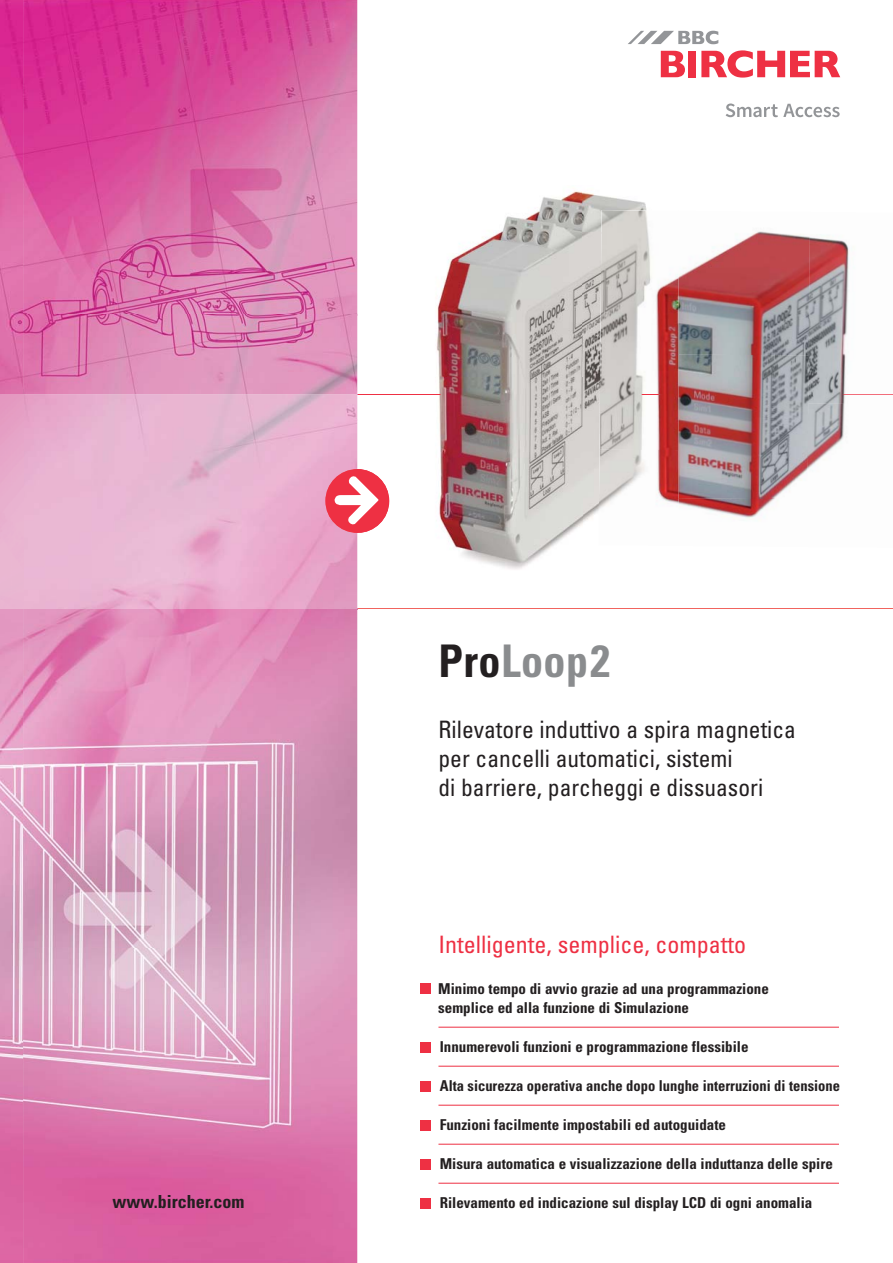
<style>
.page{position:relative;width:893px;height:1263px;background:#fff}
.page>*{position:absolute;margin:0;border:0;box-sizing:border-box;transform-origin:0 0}
.t1{font:700 condensed 45px "Univers";letter-spacing:.01em;color:#8a8c8e}
.t2{font:condensed 24px/28.8px "Univers";color:#231f20}
.t3{font:condensed 24px "Univers";color:#ee3043}
.t4{font:700 condensed 18px "Univers";color:#231f20}
.t5{font:700 condensed 15px/19.5px "Univers";color:#231f20}
.s1{color:#231f20}
</style>
<div class="page">
<hr style="left:357px;top:394px;width:84px;height:1px;background:#ee3043">
<hr style="left:357px;top:609px;width:536px;height:1px;background:#f1645e">
<img style="left:23px;top:0;width:334px;height:394px">
<img style="left:357px;top:420px;width:1px;height:49px">
<img style="left:310px;top:609px;width:47px;height:654px">
<img style="left:23px;top:609px;width:287px;height:654px">
<img style="left:0;top:0;width:23px;height:1263px">
<svg style="left:325px;top:469px;width:64px;height:64px"></svg>
<img style="left:436px;top:191px;width:146px;height:378px">
<img style="left:582px;top:192px;width:65px;height:41px">
<img style="left:582px;top:233px;width:17px;height:291px">
<img style="left:678px;top:231px;width:129px;height:123px">
<img style="left:807px;top:236px;width:42px;height:233px">
<img style="left:678px;top:354px;width:131px;height:165px">
<img style="left:842px;top:394px;width:51px;height:1px">
<img style="left:599px;top:210px;width:79px;height:300px">
<svg style="left:639px;top:394px;width:23px;height:1px"></svg>
<svg style="left:661px;top:51px;width:24px;height:26px"></svg>
<div style="left:688px;top:51px;width:8px;height:26px;background:#ee3043"></div>
<svg style="left:701px;top:50px;width:139px;height:28px"></svg>
<svg style="left:628px;top:31px;width:90px;height:13px"></svg>
<svg style="left:726px;top:103px;width:114px;height:14px"></svg>
<div style="left:420px;top:983px;width:11px;height:11px;background:#ee3043"></div>
<div style="left:420px;top:1042px;width:11px;height:10px;background:#ee3043"></div>
<div style="left:420px;top:1081px;width:11px;height:10px;background:#ee3043"></div>
<div style="left:420px;top:1120px;width:11px;height:10px;background:#ee3043"></div>
<div style="left:420px;top:1159px;width:11px;height:10px;background:#ee3043"></div>
<div style="left:420px;top:1198px;width:11px;height:10px;background:#ee3043"></div>
<hr style="left:438px;top:1027px;width:401px;height:1px;background:#ee3043">
<hr style="left:438px;top:1066px;width:401px;height:1px;background:#ee3043">
<hr style="left:438px;top:1105px;width:401px;height:1px;background:#ee3043">
<hr style="left:438px;top:1144px;width:401px;height:1px;background:#ee3043">
<hr style="left:438px;top:1183px;width:401px;height:1px;background:#ee3043">
<p class="t4" style="left:113px;top:1195px;width:134px">www.bircher.com</p>
<h1 class="t1" style="left:438px;top:644px;width:173px"><span class="s1">Pro</span>Loop2</h1>
<h2 class="t2" style="left:438px;top:717px;width:359px">Rilevatore induttivo a spira magnetica per cancelli automatici, sistemi<br>di barriere, parcheggi e dissuasori</h2>
<h2 class="t3" style="left:438px;top:935px;width:309px">Intelligente, semplice, compatto</h2>
<p class="t5" style="left:438px;top:980px;width:332px">Minimo tempo di avvio grazie ad una programmazione semplice ed alla funzione di Simulazione</p>
<p class="t5" style="left:440px;top:1039px;width:310px">Innumerevoli funzioni e programmazione flessibile</p>
<p class="t5" style="left:440px;top:1078px;width:402px">Alta sicurezza operativa anche dopo lunghe interruzioni di tensione</p>
<p class="t5" style="left:440px;top:1117px;width:288px">Funzioni facilmente impostabili ed autoguidate</p>
<p class="t5" style="left:440px;top:1156px;width:395px">Misura automatica e visualizzazione della induttanza delle spire</p>
<p class="t5" style="left:440px;top:1195px;width:374px">Rilevamento ed indicazione sul display LCD di ogni anomalia</p>
</div>
